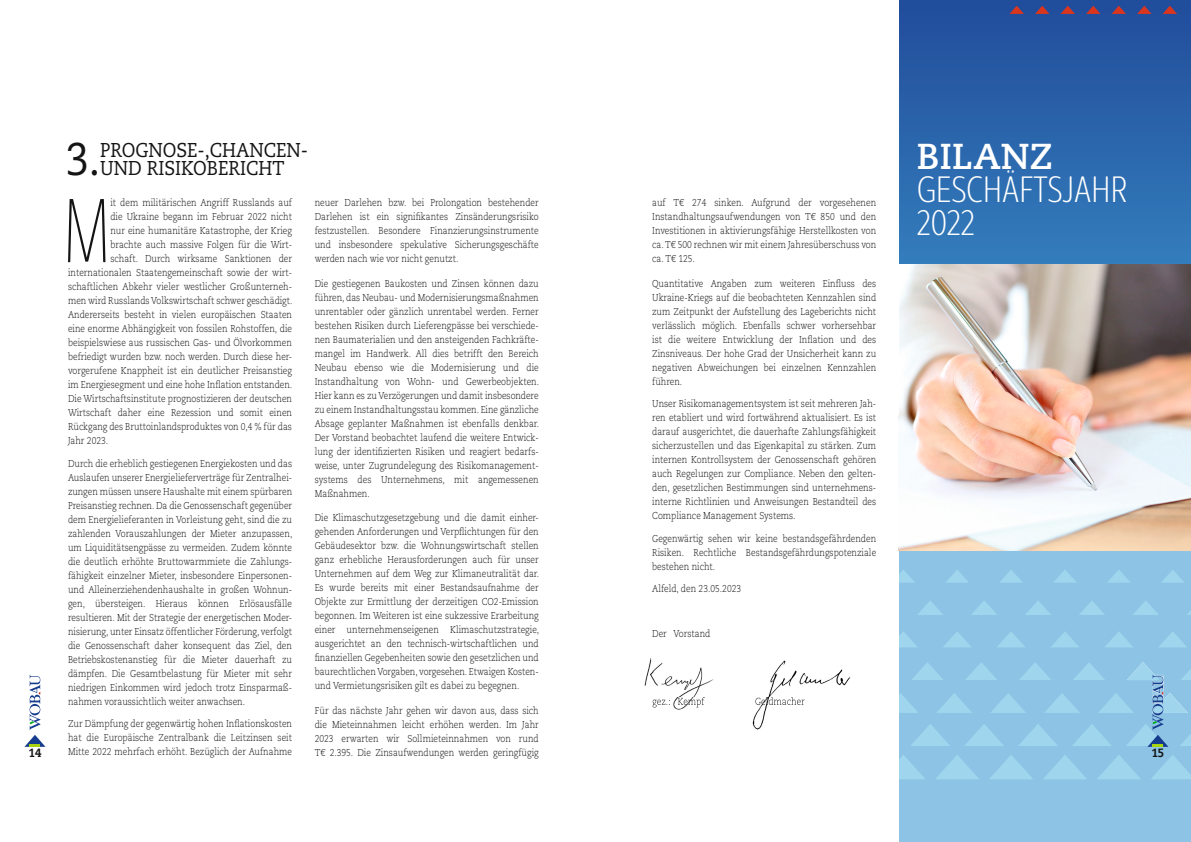
<style>
.page{position:relative;width:1191px;height:842px;background:#fff}
.page>*{position:absolute;margin:0;border:0;box-sizing:border-box;transform-origin:0 0}
.t1{font:88.9px "Interval Next Condensed Ultra Li";color:#131413;scale:.85 1}
.t2{font:45.7px "Caecilia LT Pro 55 Roman";color:#131413;scale:.9 1}
.t3{font:300 36px/33px "Interval Next Cond";letter-spacing:.01em;color:#fff}
.t4{font:700 36px "Caecilia LT Pro 75";color:#fff}
.t5{font:20px/18px "Caecilia LT Pro 55 Roman";color:#131413;scale:.9 1}
.t6{font:800 12px "Caecilia LT Pro 85";color:#131413;scale:.88 1}
.t7{font:300 10px/14px "Caecilia LT Pro 45";color:#131413;text-align:justify;scale:.85 1}
</style>
<div class="page">
<svg style="left:899px;top:0;width:292px;height:842px;background:#5089c1"></svg>
<svg style="left:899px;top:755px;width:26px;height:24px"></svg>
<svg style="left:935px;top:755px;width:44px;height:24px"></svg>
<svg style="left:989px;top:755px;width:44px;height:24px"></svg>
<svg style="left:1042px;top:755px;width:45px;height:24px"></svg>
<svg style="left:1096px;top:755px;width:45px;height:24px"></svg>
<svg style="left:1150px;top:755px;width:41px;height:24px"></svg>
<svg style="left:899px;top:631px;width:19px;height:16px"></svg>
<svg style="left:942px;top:631px;width:29px;height:16px"></svg>
<svg style="left:996px;top:631px;width:29px;height:16px"></svg>
<svg style="left:1050px;top:631px;width:29px;height:16px"></svg>
<svg style="left:1104px;top:631px;width:29px;height:16px"></svg>
<svg style="left:1158px;top:631px;width:29px;height:16px"></svg>
<svg style="left:917px;top:600px;width:26px;height:15px"></svg>
<svg style="left:971px;top:600px;width:26px;height:15px"></svg>
<svg style="left:1025px;top:600px;width:26px;height:15px"></svg>
<svg style="left:1078px;top:600px;width:27px;height:15px"></svg>
<svg style="left:1132px;top:600px;width:27px;height:15px"></svg>
<svg style="left:1186px;top:600px;width:5px;height:15px"></svg>
<svg style="left:899px;top:569px;width:16px;height:14px"></svg>
<svg style="left:945px;top:569px;width:24px;height:14px"></svg>
<svg style="left:999px;top:569px;width:24px;height:14px"></svg>
<svg style="left:1053px;top:569px;width:23px;height:14px"></svg>
<svg style="left:1107px;top:569px;width:23px;height:14px"></svg>
<svg style="left:1161px;top:569px;width:23px;height:14px"></svg>
<img style="left:899px;top:265px;width:292px;height:286px">
<svg style="left:1162px;top:6px;width:15px;height:8px"></svg>
<svg style="left:1137px;top:6px;width:14px;height:8px"></svg>
<svg style="left:1111px;top:6px;width:15px;height:8px"></svg>
<svg style="left:1086px;top:6px;width:14px;height:8px"></svg>
<svg style="left:1060px;top:6px;width:15px;height:8px"></svg>
<svg style="left:1035px;top:6px;width:14px;height:8px"></svg>
<svg style="left:1009px;top:6px;width:15px;height:8px"></svg>
<svg style="left:24px;top:675px;width:21px;height:72px"></svg>
<svg style="left:899px;top:662px;width:292px;height:85px;background:#90c6e5"></svg>
<img style="left:644px;top:658px;width:70px;height:52px">
<img style="left:652px;top:697px;width:62px;height:10px">
<img style="left:752px;top:660px;width:99px;height:70px">
<img style="left:752px;top:697px;width:52px;height:10px">
<h2 class="t2" style="left:66px;top:129px;width:40px">3.</h2>
<h3 class="t5" style="left:100px;top:141px;width:233px">PROGNOSE-,CHANCEN-<br>UND RISIKOBERICHT</h3>
<h1 class="t1" style="left:63px;top:170px;width:57px">M</h1>
<p class="t7" style="left:110px;top:195px;width:215px">it dem militärischen Angriff Russlands auf</p>
<h3 class="t4" style="left:917px;top:132px;width:138px">BILANZ</h3>
<h3 class="t3" style="left:917px;top:171px;width:212px">GESCHÄFTSJAHR<br>2022</h3>
<p class="t7" style="left:315px;top:195px;width:265px">neuer Darlehen bzw. bei Prolongation bestehender Darlehen ist ein signifikantes Zinsänderungsrisiko festzustellen. Besondere Finanzierungsinstrumente und insbesondere spekulative Sicherungsgeschäfte werden nach wie vor nicht genutzt.</p>
<p class="t7" style="left:315px;top:276px;width:265px">Die gestiegenen Baukosten und Zinsen können dazu führen, das Neubau- und Modernisierungsmaßnahmen unrentabler oder gänzlich unrentabel werden. Ferner bestehen Risiken durch Lieferengpässe bei verschiede&shy;nen Baumaterialien und den ansteigenden Fachkräfte&shy;mangel im Handwerk. All dies betrifft den Bereich Neubau ebenso wie die Modernisierung und die Instandhaltung von Wohn- und Gewerbeobjekten.<br>Hier kann es zu Verzögerungen und damit insbesondere zu einem Instandhaltungsstau kommen. Eine gänzliche Absage geplanter Maßnahmen ist ebenfalls denkbar.<br>Der Vorstand beobachtet laufend die weitere Entwick&shy;lung der identifizierten Risiken und reagiert bedarfs&shy;weise, unter Zugrundelegung des Risikomanagement&shy;systems des Unternehmens, mit angemessenen Maßnahmen.</p>
<p class="t7" style="left:315px;top:511px;width:265px">Die Klimaschutzgesetzgebung und die damit einher&shy;gehenden Anforderungen und Verpflichtungen für den Gebäudesektor bzw. die Wohnungswirtschaft stellen ganz erhebliche Herausforderungen auch für unser Unternehmen auf dem Weg zur Klimaneutralität dar.<br>Es wurde bereits mit einer Bestandsaufnahme der Objekte zur Ermittlung der derzeitigen CO2-Emission begonnen. Im Weiteren ist eine sukzessive Erarbeitung einer unternehmenseigenen Klimaschutzstrategie, ausgerichtet an den technisch-wirtschaftlichen und finanziellen Gegebenheiten sowie den gesetzlichen und baurechtlichen Vorgaben, vorgesehen. Etwaigen Kosten&shy;und Vermietungsrisiken gilt es dabei zu begegnen.</p>
<p class="t7" style="left:315px;top:703px;width:265px">Für das nächste Jahr gehen wir davon aus, dass sich die Mieteinnahmen leicht erhöhen werden. Im Jahr 2023 erwarten wir Sollmieteinnahmen von rund T€ 2.395. Die Zinsaufwendungen werden geringfügig</p>
<p class="t7" style="left:652px;top:195px;width:265px">auf T€ 274 sinken. Aufgrund der vorgesehenen Instandhaltungsaufwendungen von T€ 850 und den Investitionen in aktivierungsfähige Herstellkosten von ca. T€ 500 rechnen wir mit einem Jahresüberschuss von ca. T€ 125.</p>
<p class="t7" style="left:652px;top:276px;width:265px">Quantitative Angaben zum weiteren Einfluss des Ukraine-Kriegs auf die beobachteten Kennzahlen sind zum Zeitpunkt der Aufstellung des Lageberichts nicht verlässlich möglich. Ebenfalls schwer vorhersehbar ist die weitere Entwicklung der Inflation und des Zinsniveaus. Der hohe Grad der Unsicherheit kann zu negativen Abweichungen bei einzelnen Kennzahlen führen.</p>
<p class="t7" style="left:652px;top:397px;width:265px">Unser Risikomanagementsystem ist seit mehreren Jah&shy;ren etabliert und wird fortwährend aktualisiert. Es ist darauf ausgerichtet, die dauerhafte Zahlungsfähigkeit sicherzustellen und das Eigenkapital zu stärken. Zum internen Kontrollsystem der Genossenschaft gehören auch Regelungen zur Compliance. Neben den gelten&shy;den, gesetzlichen Bestimmungen sind unternehmens&shy;interne Richtlinien und Anweisungen Bestandteil des Compliance Management Systems.</p>
<p class="t7" style="left:652px;top:531px;width:265px">Gegenwärtig sehen wir keine bestandsgefährdenden Risiken. Rechtliche Bestandsgefährdungspotenziale bestehen nicht.</p>
<p class="t7" style="left:652px;top:582px;width:106px">Alfeld, den 23.05.2023</p>
<p class="t7" style="left:652px;top:627px;width:70px">Der Vorstand</p>
<p class="t7" style="left:110px;top:209px;width:215px">die Ukraine begann im Februar 2022 nicht</p>
<p class="t7" style="left:110px;top:223px;width:215px">nur eine humanitäre Katastrophe, der Krieg</p>
<p class="t7" style="left:110px;top:237px;width:215px">brachte auch massive Folgen für die Wirt-</p>
<p class="t7" style="left:110px;top:251px;width:215px">schaft. Durch wirksame Sanktionen der</p>
<p class="t7" style="left:68px;top:265px;width:265px">internationalen Staatengemeinschaft sowie der wirt-</p>
<p class="t7" style="left:68px;top:279px;width:265px">schaftlichen Abkehr vieler westlicher Großunterneh-</p>
<p class="t7" style="left:68px;top:293px;width:265px">men wird Russlands Volkswirtschaft schwer geschädigt.</p>
<p class="t7" style="left:68px;top:307px;width:265px">Andererseits besteht in vielen europäischen Staaten</p>
<p class="t7" style="left:68px;top:321px;width:265px">eine enorme Abhängigkeit von fossilen Rohstoffen, die</p>
<p class="t7" style="left:68px;top:335px;width:265px">beispielswiese aus russischen Gas- und Ölvorkommen</p>
<p class="t7" style="left:68px;top:349px;width:265px">befriedigt wurden bzw. noch werden. Durch diese her-</p>
<p class="t7" style="left:68px;top:363px;width:265px">vorgerufene Knappheit ist ein deutlicher Preisanstieg</p>
<p class="t7" style="left:68px;top:377px;width:265px">im Energiesegment und eine hohe Inflation entstanden.</p>
<p class="t7" style="left:68px;top:391px;width:265px">Die Wirtschaftsinstitute prognostizieren der deutschen</p>
<p class="t7" style="left:68px;top:405px;width:265px">Wirtschaft daher eine Rezession und somit einen</p>
<p class="t7" style="left:68px;top:419px;width:265px">Rückgang des Bruttoinlandsproduktes von 0,4 % für das</p>
<p class="t7" style="left:68px;top:433px;width:49px">Jahr 2023.</p>
<p class="t7" style="left:68px;top:456px;width:265px">Durch die erheblich gestiegenen Energiekosten und das Auslaufen unserer Energielieferverträge für Zentralhei&shy;zungen müssen unsere Haushalte mit einem spürbaren Preisanstieg rechnen. Da die Genossenschaft gegenüber dem Energielieferanten in Vorleistung geht, sind die zu zahlenden Vorauszahlungen der Mieter anzupassen, um Liquiditätsengpässe zu vermeiden. Zudem könnte die deutlich erhöhte Bruttowarmmiete die Zahlungs&shy;fähigkeit einzelner Mieter, insbesondere Einpersonen&shy;und Alleinerziehendenhaushalte in großen Wohnun&shy;gen, übersteigen. Hieraus können Erlösausfälle resultieren. Mit der Strategie der energetischen Moder&shy;nisierung, unter Einsatz öffentlicher Förderung, verfolgt die Genossenschaft daher konsequent das Ziel, den Betriebskostenanstieg für die Mieter dauerhaft zu dämpfen. Die Gesamtbelastung für Mieter mit sehr niedrigen Einkommen wird jedoch trotz Einsparmaß&shy;nahmen voraussichtlich weiter anwachsen.</p>
<p class="t7" style="left:68px;top:716px;width:265px">Zur Dämpfung der gegenwärtig hohen Inflationskosten hat die Europäische Zentralbank die Leitzinsen seit Mitte 2022 mehrfach erhöht. Bezüglich der Aufnahme</p>
<p class="t6" style="left:29px;top:744px;width:16px">14</p>
<p class="t6" style="left:1151px;top:744px;width:16px">15</p>
</div>
